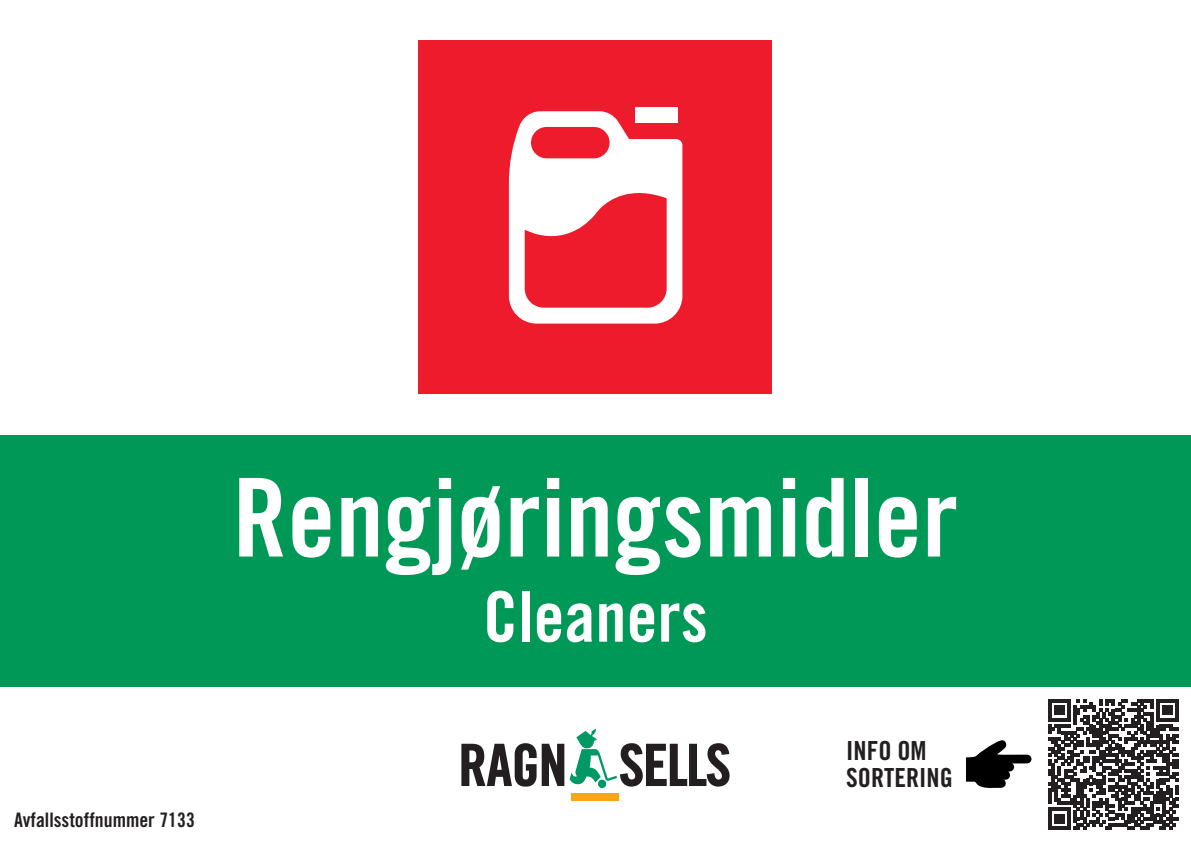
<style>
.page{position:relative;width:1191px;height:842px;background:#fff}
.page>*{position:absolute;margin:0;border:0;box-sizing:border-box;transform-origin:0 0}
.t1{font:108.9px "Trade Gothic LT Std Bd Cn 20";color:#fff}
.t2{font:69.8px "Trade Gothic LT Std Bd Cn 20";color:#fff}
.t3{font:26.3px/26.3px "Trade Gothic LT Std Bd Cn 20";color:#231f20}
.t4{font:20px "Trade Gothic LT Std Bd Cn 20";color:#231f20}
</style>
<div class="page">
<svg style="left:1048px;top:699px;width:130px;height:131px"></svg>
<div style="left:0;top:435px;width:1191px;height:251px;background:#009856"></div>
<svg style="left:461px;top:743px;width:75px;height:44px"></svg>
<svg style="left:542px;top:728px;width:187px;height:60px"></svg>
<div style="left:571px;top:793px;width:48px;height:8px;background:#f9a51b"></div>
<div style="left:419px;top:41px;width:353px;height:353px;background:#ee1b2d"></div>
<div style="left:635px;top:107px;width:42px;height:16px;background:#fff"></div>
<svg style="left:509px;top:111px;width:173px;height:213px"></svg>
<svg style="left:966px;top:740px;width:65px;height:48px"></svg>
<p class="t4" style="left:14px;top:807px;width:182px">Avfallsstoffnummer 7133</p>
<p class="t1" style="left:233px;top:451px;width:727px">Rengjøringsmidler</p>
<p class="t2" style="left:483px;top:574px;width:226px">Cleaners</p>
<p class="t3" style="left:846px;top:737px;width:108px">INFO OM<br>SORTERING</p>
</div>
